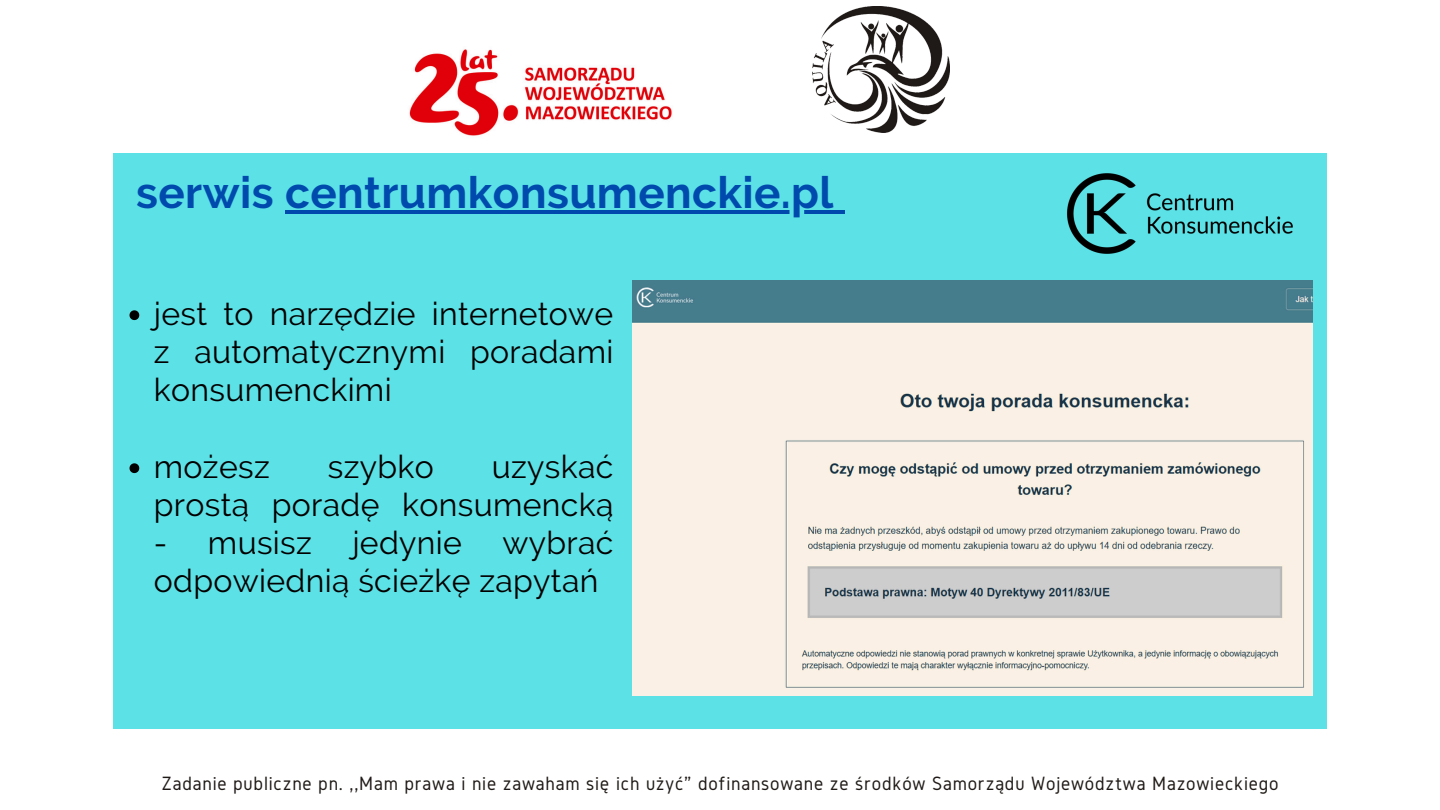
<style>
.page{position:relative;width:1440px;height:810px;background:#fff}
.page>*{position:absolute;margin:0;border:0;box-sizing:border-box;transform-origin:0 0}
.t1{font:700 44px "Raleway";letter-spacing:.01em;color:#004aad}
.t2{font:32px/38.2px "Raleway";letter-spacing:.01em;color:#000;text-align:justify}
.t3{font:20px "Gidole";letter-spacing:.04em;color:#1f1a17}
</style>
<div class="page">
<img style="left:357px;top:49px;width:376px;height:105px">
<img style="left:813px;top:6px;width:136px;height:126px">
<div style="left:114px;top:154px;width:1212px;height:575px;background:#5ce1e6"></div>
<img style="left:1067px;top:154px;width:260px;height:119px">
<img style="left:633px;top:281px;width:680px;height:415px">
<hr style="left:285px;top:210px;width:549px;height:4px;background:#004aad">
<hr style="left:834px;top:210px;width:11px;height:4px;background:#004aad">
<svg style="left:130px;top:310px;width:9px;height:10px"></svg>
<svg style="left:130px;top:463px;width:9px;height:10px"></svg>
<p class="t1" style="left:136px;top:167px;width:699px">serwis centrumkonsumenckie.pl</p>
<p class="t2" style="left:154px;top:294px;width:461px">jest to narzędzie internetowe z automatycznymi poradami konsumenckimi</p>
<p class="t2" style="left:154px;top:447px;width:461px;text-align:right">uzyskać<br>prostą poradę konsumencką</p>
<p class="t2" style="left:154px;top:524px;width:159px">- musisz</p>
<p class="t2" style="left:352px;top:524px;width:111px">jedynie</p>
<p class="t2" style="left:154px;top:447px;width:117px">możesz</p>
<p class="t2" style="left:328px;top:447px;width:107px">szybko</p>
<p class="t2" style="left:154px;top:524px;width:461px;text-indent:349px">wybrać odpowiednią ścieżkę zapytań</p>
<p class="t3" style="left:161px;top:773px;width:1119px">Zadanie publiczne pn. ,,Mam prawa i nie zawaham się ich użyć” dofinansowane ze środków Samorządu Województwa Mazowieckiego</p>
</div>
